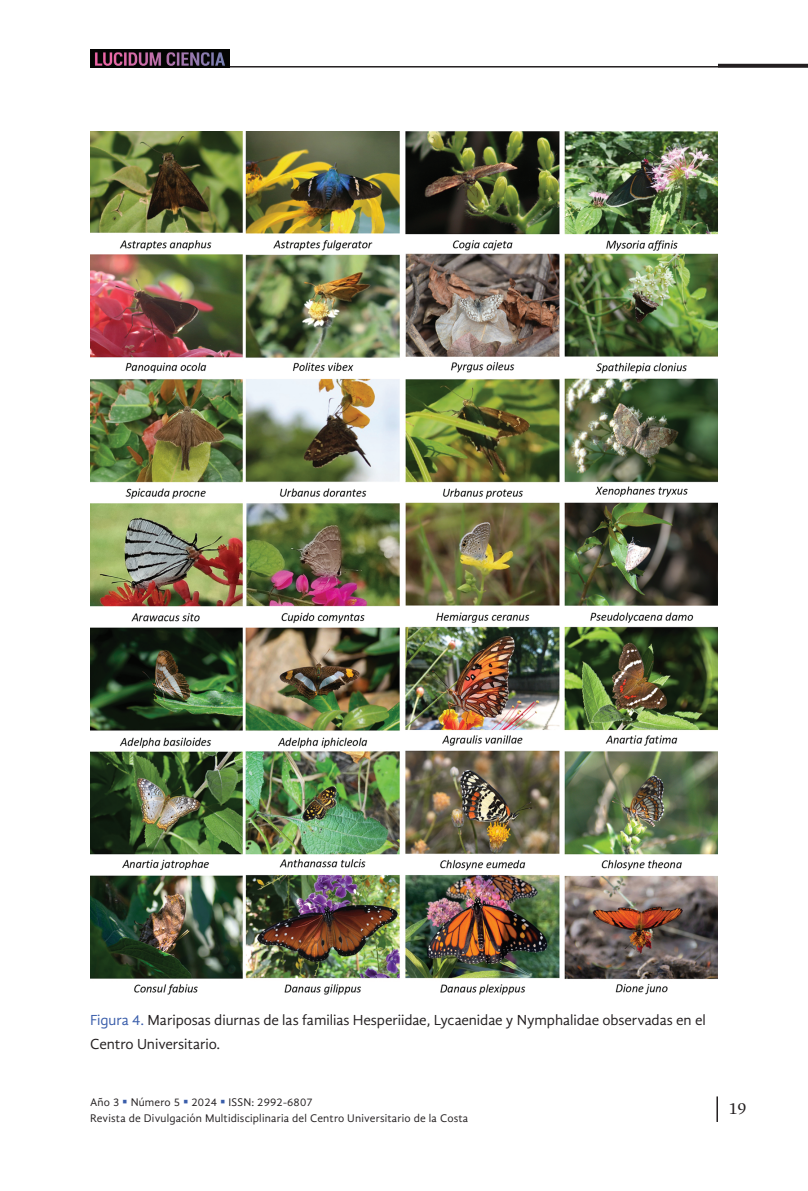
<style>
.page{position:relative;width:808px;height:1191px;background:#fff}
.page>*{position:absolute;margin:0;border:0;box-sizing:border-box;transform-origin:0 0}
.t1{font:16.5px "Gandhi Serif";color:#231f20}
.t2{font:15px/24px "Gandhi Sans";letter-spacing:-.005em;color:#231f20}
.t3{font:11.4px/15.9px "Gandhi Sans";letter-spacing:.015em;color:#231f20}
.s1{color:#395daa}
</style>
<div class="page">
<hr style="left:90px;top:66px;width:718px;height:2px;background:#231f20">
<hr style="left:716px;top:1096px;width:2px;height:26px;background:#231f20">
<svg style="left:718px;top:64px;width:90px;height:4px"></svg>
<img style="left:90px;top:50px;width:139px;height:17px">
<img style="left:90px;top:132px;width:628px;height:863px">
<p class="t2" style="left:90px;top:1007px;width:617px"><span class="s1">Figura 4.</span> Mariposas diurnas de las familias Hesperiidae, Lycaenidae y Nymphalidae observadas en el<br>Centro Universitario.</p>
<p class="t3" style="left:90px;top:1094px;width:380px">Año 3 <span class="s1">▪</span> número 5 <span class="s1">▪</span> 2024 <span class="s1">▪</span> ISSN : 2992-6807<br>Revista de Divulgación Multidisciplinaria del Centro Universitario de la Costa</p>
<p class="t1" style="left:728px;top:1099px;width:20px">19</p>
</div>
